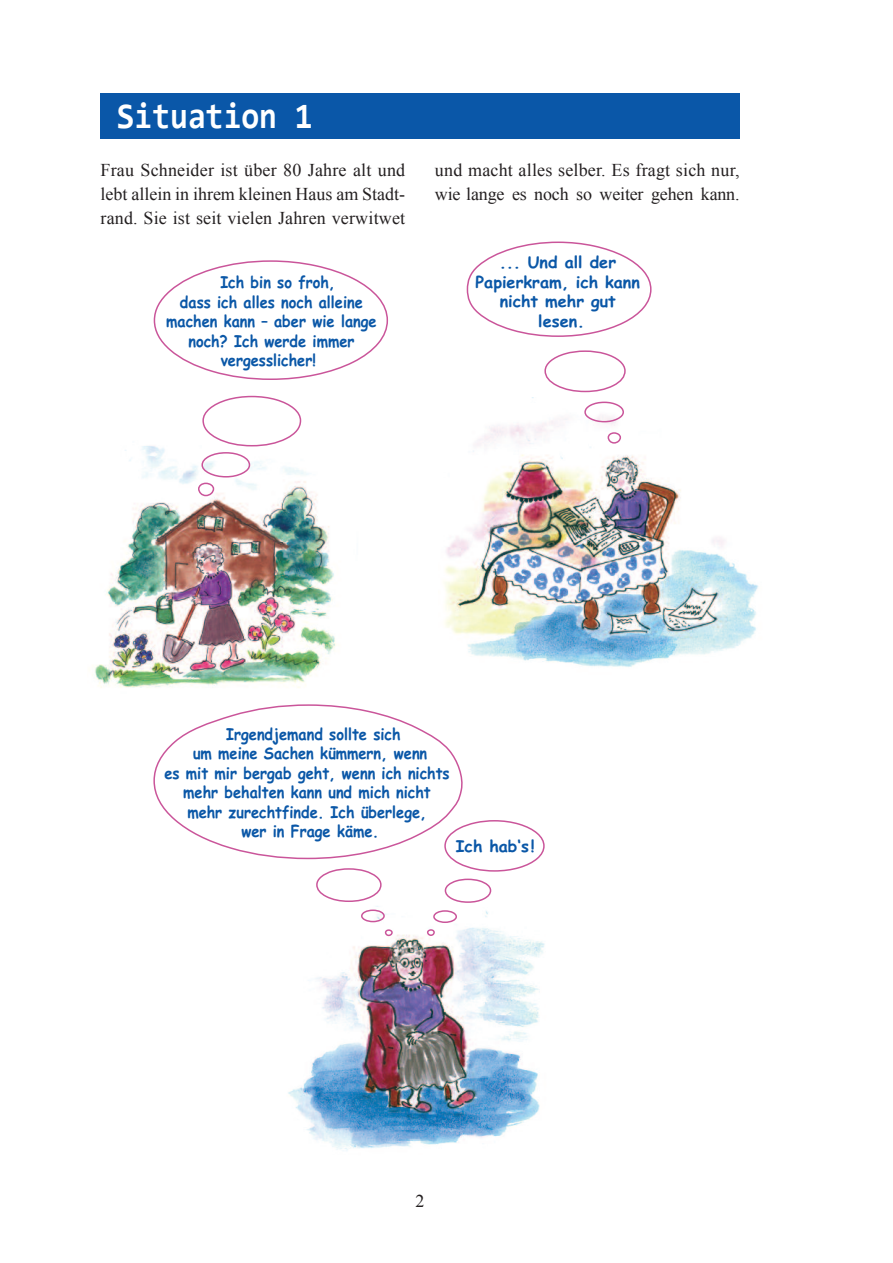
<style>
.page{position:relative;width:893px;height:1263px;background:#fff}
.page>*{position:absolute;margin:0;border:0;box-sizing:border-box;transform-origin:0 0}
.t1{font:700 36px "Consolas";color:#fff;scale:.9 1}
.t2{font:18px/24px "Times New Roman";letter-spacing:.01em;color:#231f20;text-align:justify}
.t3{font:700 16.2px "Comic Sans MS";color:#0a57a7;scale:.9 1}
.t4{font:700 16.2px/19.5px "Comic Sans MS";color:#0a57a7;text-align:center}
</style>
<div class="page">
<img style="left:288px;top:937px;width:257px;height:214px">
<img style="left:444px;top:444px;width:314px;height:223px">
<img style="left:95px;top:446px;width:241px;height:242px">
<svg style="left:153px;top:260px;width:235px;height:237px"></svg>
<svg style="left:153px;top:704px;width:310px;height:198px"></svg>
<svg style="left:360px;top:819px;width:185px;height:118px"></svg>
<svg style="left:466px;top:242px;width:186px;height:202px"></svg>
<div style="left:101px;top:94px;width:639px;height:45px;background:#0a57a8"></div>
<h1 class="t1" style="left:117px;top:101px;width:219px">Situation 1</h1>
<p class="t2" style="left:101px;top:158px;width:306px">Frau Schneider ist über 80 Jahre alt und lebt allein in ihrem kleinen Haus am Stadt&shy;rand. Sie ist seit vielen Jahren verwitwet</p>
<p class="t2" style="left:435px;top:158px;width:306px">und macht alles selber. Es fragt sich nur, wie lange es noch so weiter gehen kann.</p>
<p class="t3" style="left:220px;top:270px;width:129px">Ich bin so froh,</p>
<p class="t3" style="left:180px;top:290px;width:205px">dass ich alles noch alleine</p>
<p class="t3" style="left:166px;top:309px;width:235px">machen kann – aber wie lange</p>
<p class="t3" style="left:188px;top:329px;width:186px">noch? Ich werde immer</p>
<p class="t3" style="left:221px;top:349px;width:107px">vergesslicher!</p>
<p class="t4" style="left:476px;top:252px;width:166px">... Und all der<br>Papierkram, ich kann nicht mehr gut lesen.</p>
<p class="t3" style="left:226px;top:722px;width:195px">Irgendjemand sollte sich</p>
<p class="t3" style="left:193px;top:741px;width:262px">um meine Sachen kümmern, wenn</p>
<p class="t3" style="left:164px;top:761px;width:318px">es mit mir bergab geht, wenn ich nichts</p>
<p class="t3" style="left:183px;top:780px;width:277px">mehr behalten kann und mich nicht</p>
<p class="t3" style="left:187px;top:800px;width:267px">mehr zurechtfinde. Ich überlege,</p>
<p class="t3" style="left:241px;top:819px;width:154px">wer in Frage käme.</p>
<p class="t4" style="left:456px;top:835px;width:80px">Ich hab‘s!</p>
<p class="t2" style="left:416px;top:1189px;width:10px">2</p>
</div>
